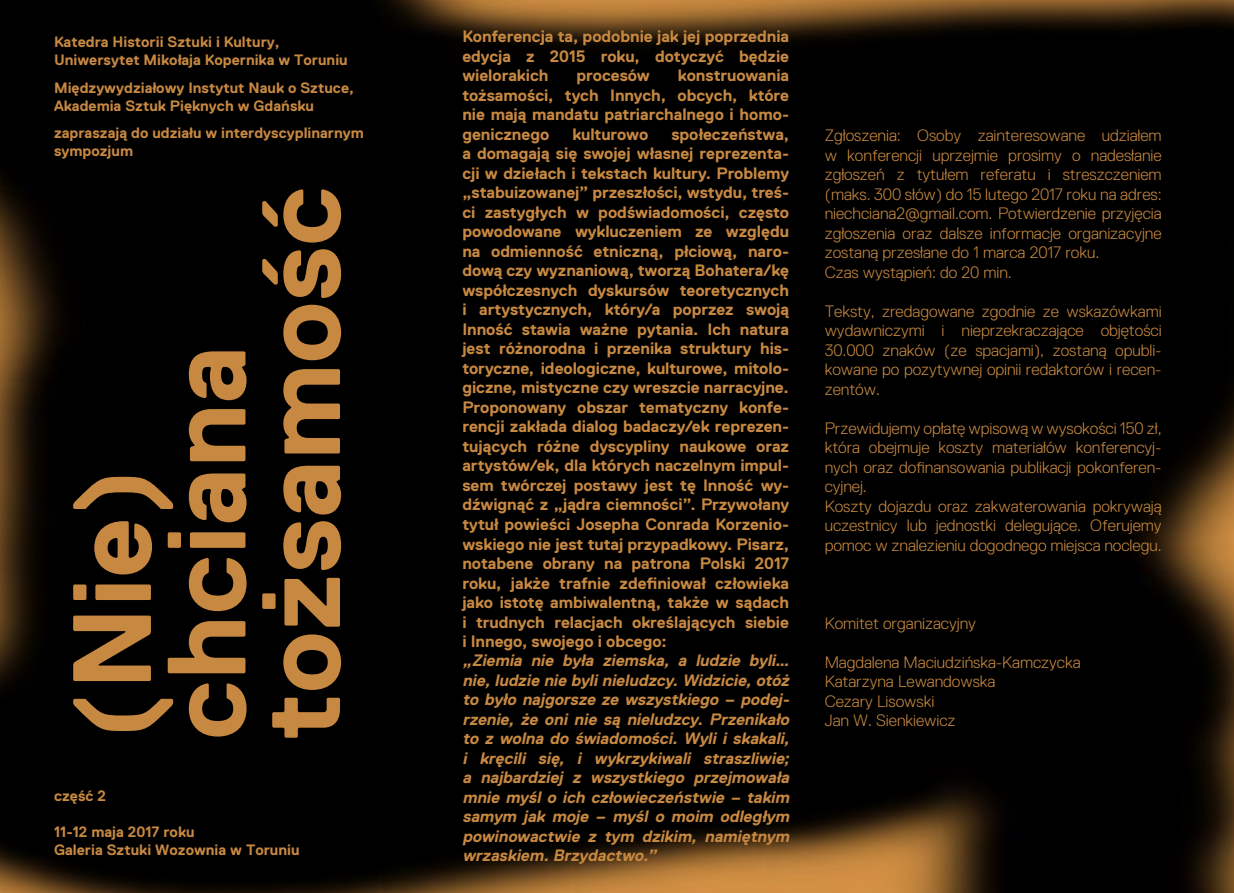
<style>
.page{position:relative;width:1234px;height:893px;background:#fff}
.page>*{position:absolute;margin:0;border:0;box-sizing:border-box;transform-origin:0 0}
.t1{font:700 111px/94.5px "Replica Pl";color:#c78841}
.t2{font:700 16.5px/19.5px "Replica Pl";letter-spacing:-.005em;color:#c78841;text-align:justify}
.t3{font:300 16.5px/19.5px "Replica Pl";letter-spacing:-.005em;color:#c78841}
.t4{font:italic 700 16.5px/19.5px "Replica Pl";letter-spacing:-.005em;color:#c78841;text-align:justify}
.t5{font:700 15px/18px "Replica Pl";color:#c78841}
</style>
<div class="page">
<img style="left:0;top:0;width:1233px;height:893px">
<p class="t5" style="left:54px;top:33px;width:295px">Katedra Historii Sztuki i Kultury,<br>Uniwersytet Mikołaja Kopernika w Toruniu</p>
<p class="t5" style="left:54px;top:78px;width:301px">Międzywydziałowy Instytut Nauk o Sztuce,<br>Akademia Sztuk Pięknych w Gdańsku</p>
<p class="t5" style="left:54px;top:123px;width:311px">zapraszają do udziału w interdyscyplinarnym sympozjum</p>
<h1 class="t1" style="left:65px;top:740px;width:555px;rotate:-90deg">(Nie) chciana tożsamość</h1>
<p class="t5" style="left:54px;top:786px;width:54px">część 2</p>
<p class="t5" style="left:54px;top:822px;width:247px">11-12 maja 2017 roku<br>Galeria Sztuki Wozownia w Toruniu</p>
<p class="t2" style="left:462px;top:27px;width:328px">Konferencja ta, podobnie jak jej poprzednia edycja z 2015 roku, dotyczyć będzie wielorakich</p>
<p class="t2" style="left:462px;top:66px;width:328px;text-indent:215px">konstruowania tożsamości, tych Innych, obcych, które nie mają mandatu patriarchalnego i homo&shy;genicznego</p>
<p class="t2" style="left:576px;top:66px;width:75px">procesów</p>
<p class="t2" style="left:462px;top:124px;width:328px;text-indent:209px">społeczeństwa, a domagają się swojej własnej reprezenta&shy;cji w dziełach i tekstach kultury. Problemy „stabuizowanej” przeszłości, wstydu, treś&shy;ci zastygłych w podświadomości, często powodowane wykluczeniem ze względu na odmienność etniczną, płciową, naro&shy;dową czy wyznaniową, tworzą Bohatera/kę współczesnych dyskursów teoretycznych i artystycznych, który/a poprzez swoją Inność stawia ważne pytania. Ich natura jest różnorodna i przenika struktury his&shy;toryczne, ideologiczne, kulturowe, mitolo&shy;giczne, mistyczne czy wreszcie narracyjne.<br>Proponowany obszar tematyczny konfe&shy;rencji zakłada dialog badaczy/ek reprezen&shy;tujących różne dyscypliny naukowe oraz artystów/ek, dla których naczelnym impul&shy;sem twórczej postawy jest tę Inność wy&shy;dźwignąć z „jądra ciemności”. Przywołany tytuł powieści Josepha Conrada Korzenio&shy;wskiego nie jest tutaj przypadkowy. Pisarz, notabene obrany na patrona Polski 2017 roku, jakże trafnie zdefiniował człowieka jako istotę ambiwalentną, także w sądach i trudnych relacjach określających siebie i Innego, swojego i obcego:</p>
<p class="t4" style="left:462px;top:651px;width:332px">„Ziemia nie była ziemska, a ludzie byli… nie,ludzie nie bylinieludzcy.Widzicie,otóż to było najgorsze ze wszystkiego – podej - rzenie, że oni nie są nieludzcy. Przenikało to z wolna do świadomości. Wyli i skakali, i kręcili się, i wykrzykiwali straszliwie; a najbardziej z wszystkiego przejmowała mnie myśl o ich człowieczeństwie – takim samym jak moje – myśl o moim odległym powinowactwie z tym dzikim, namiętnym wrzaskiem.Brzydactwo.”</p>
<p class="t2" style="left:572px;top:124px;width:77px">kulturowo</p>
<p class="t3" style="left:824px;top:126px;width:338px">Zgłoszenia: Osoby zainteresowane udziałem w konferencji uprzejmie prosimy o nadesłanie zgłoszeń z tytułem referatu i streszczeniem (maks. 300 słów) do 15 lutego 2017 roku na adres: niechciana2@gmail.com. Potwierdzenie przyjęcia zgłoszenia oraz dalsze informacje organizacyjne zostaną przesłane do 1 marca 2017 roku.<br>Czas wystąpień: do 20 min.</p>
<p class="t3" style="left:824px;top:301px;width:338px;text-align:justify">Teksty, zredagowane zgodnie ze wskazówkami wydawniczymi i nieprzekraczające objętości 30.000 znaków (ze spacjami), zostaną opubli&shy;kowane po pozytywnej opinii redaktorów i recen&shy;zentów.</p>
<p class="t3" style="left:824px;top:418px;width:338px">Przewidujemy opłatę wpisową w wysokości 150 zł, która obejmuje koszty materiałów konferencyj&shy;nych oraz dofinansowania publikacji pokonferen&shy;cyjnej.<br>Koszty dojazdu oraz zakwaterowania pokrywają uczestnicy lub jednostki delegujące. Oferujemy pomoc w znalezieniu dogodnego miejsca noclegu.</p>
<p class="t3" style="left:824px;top:613px;width:153px">Komitet organizacyjny</p>
<p class="t3" style="left:824px;top:652px;width:257px">Magdalena Maciudzińska-Kamczycka<br>Katarzyna Lewandowska<br>Cezary Lisowski<br>Jan W. Sienkiewicz</p>
</div>
